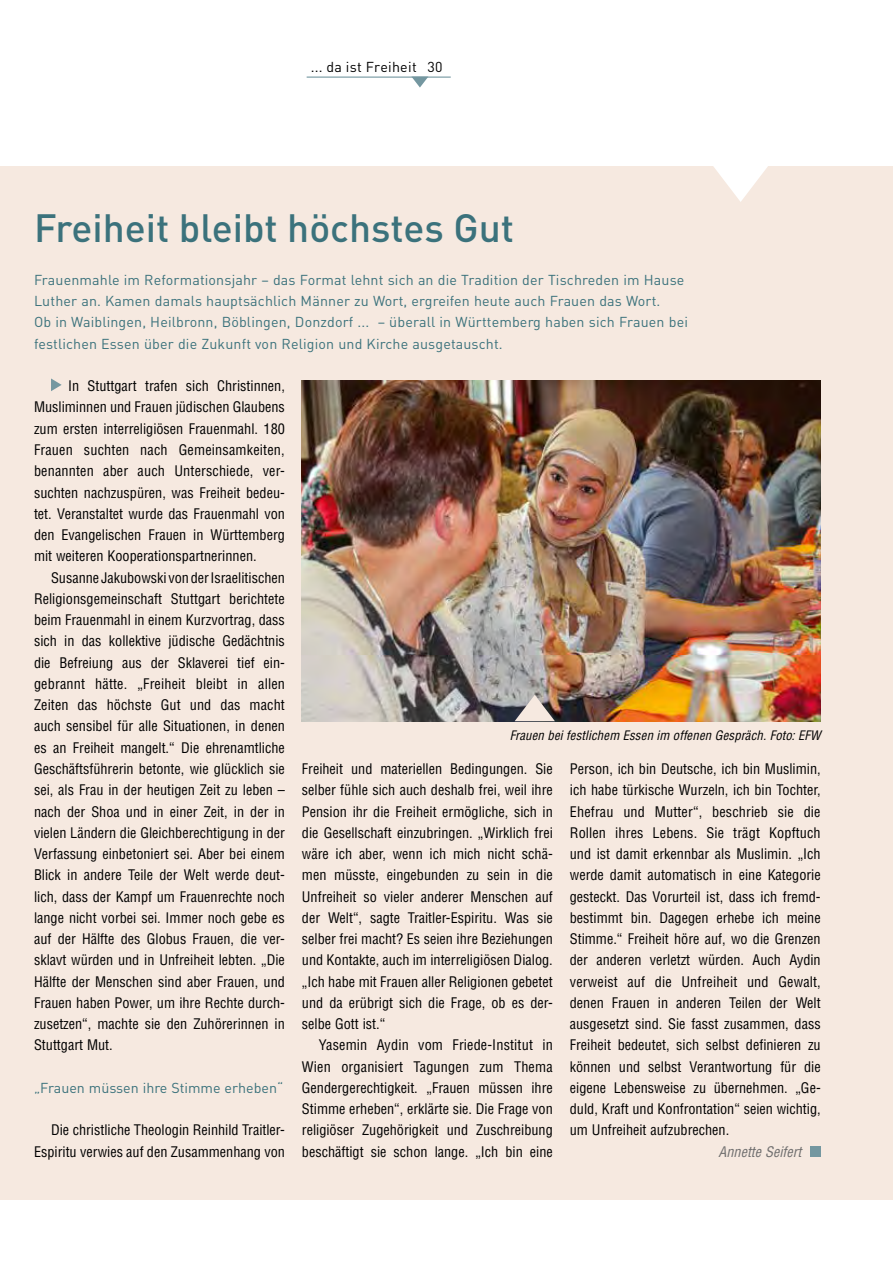
<style>
.page{position:relative;width:893px;height:1263px;background:#fff}
.page>*{position:absolute;margin:0;border:0;box-sizing:border-box;transform-origin:0 0}
.t1{font:500 39px "DIN";color:#3b727c}
.t2{font:condensed 14.25px/21.3px "Helvetica LT Std";color:#000;text-align:justify}
.t3{font:14.25px/21.3px "DIN";letter-spacing:.01em;color:#3b727c}
.t4{font:14.25px "DIN";letter-spacing:.02em;color:#000}
.t5{font:italic condensed 14.25px "Helvetica LT Std";color:#706f6f}
.t6{font:italic condensed 12.75px "Helvetica LT Std";letter-spacing:.01em;color:#000}
</style>
<div class="page">
<div style="left:0;top:166px;width:893px;height:1033px;background:#f6e9e0"></div>
<svg style="left:713px;top:166px;width:55px;height:36px"></svg>
<hr style="left:307px;top:77px;width:144px;height:1px;background:#7497a0">
<svg style="left:411px;top:77px;width:17px;height:11px"></svg>
<svg style="left:51px;top:378px;width:11px;height:13px"></svg>
<div style="left:810px;top:1146px;width:11px;height:11px;background:#7497a0"></div>
<img style="left:302px;top:381px;width:519px;height:340px">
<svg style="left:515px;top:695px;width:40px;height:26px"></svg>
<p class="t4" style="left:311px;top:59px;width:133px">... da ist Freiheit 30</p>
<h1 class="t1" style="left:34px;top:203px;width:482px">Freiheit bleibt höchstes Gut</h1>
<p class="t3" style="left:34px;top:269px;width:655px">Frauenmahle im Reformationsjahr – das Format lehnt sich an die Tradition der Tischreden im Hause Luther an. Kamen damals hauptsächlich Männer zu Wort, ergreifen heute auch Frauen das Wort.<br>Ob in Waiblingen, Heilbronn, Böblingen, Donzdorf ... – überall in Württemberg haben sich Frauen bei festlichen Essen über die Zukunft von Religion und Kirche ausgetauscht.</p>
<p class="t2" style="left:34px;top:375px;width:252px;text-indent:34px">In Stuttgart trafen sich Christinnen, Musliminnen und Frauen jüdischen Glaubens zum ersten interreligiösen Frauenmahl. 180<br>Frauen suchten nach Gemeinsamkeiten, benannten aber auch Unterschiede, ver&shy;suchten nachzuspüren, was Freiheit bedeu&shy;tet. Veranstaltet wurde das Frauenmahl von den Evangelischen Frauen in Württemberg mit weiteren Kooperationspartnerinnen.</p>
<p class="t2" style="left:34px;top:567px;width:252px;text-indent:17px">Susanne Jakubowski von der Israelitischen Religionsgemeinschaft Stuttgart berichtete beim Frauenmahl in einem Kurzvortrag, dass sich in das kollektive jüdische Gedächtnis die Befreiung aus der Sklaverei tief ein&shy;gebrannt hätte. „Freiheit bleibt in allen Zeiten das höchste Gut und das macht auch sensibel für alle Situationen, in denen es an Freiheit mangelt.“ Die ehrenamtliche Geschäftsführerin betonte, wie glücklich sie sei, als Frau in der heutigen Zeit zu leben – nach der Shoa und in einer Zeit, in der in vielen Ländern die Gleichberechtigung in der Verfassung einbetoniert sei. Aber bei einem Blick in andere Teile der Welt werde deut&shy;lich, dass der Kampf um Frauenrechte noch lange nicht vorbei sei. Immer noch gebe es auf der Hälfte des Globus Frauen, die ver&shy;sklavt würden und in Unfreiheit lebten. „Die Hälfte der Menschen sind aber Frauen, und Frauen haben Power, um ihre Rechte durch&shy;zusetzen“, machte sie den Zuhörerinnen in Stuttgart Mut.</p>
<p class="t3" style="left:34px;top:1077px;width:251px">„Frauen müssen ihre Stimme erheben“</p>
<p class="t2" style="left:34px;top:1119px;width:252px;text-align:right">Die christliche Theologin Reinhild Traitler-<br>Espiritu verwies auf den Zusammenhang von</p>
<p class="t6" style="left:510px;top:727px;width:312px">Frauen bei festlichem Essen im offenen Gespräch. Foto: EFW</p>
<p class="t2" style="left:302px;top:758px;width:252px">Freiheit und materiellen Bedingungen. Sie selber fühle sich auch deshalb frei, weil ihre Pension ihr die Freiheit ermögliche, sich in die Gesellschaft einzubringen. „Wirklich frei wäre ich aber, wenn ich mich nicht schä&shy;men müsste, eingebunden zu sein in die Unfreiheit so vieler anderer Menschen auf der Welt“, sagte Traitler-Espiritu. Was sie selber frei macht? Es seien ihre Beziehungen und Kontakte, auch im interreligiösen Dialog. „Ich habe mit Frauen aller Religionen gebetet und da erübrigt sich die Frage, ob es der&shy;selbe Gott ist.“</p>
<p class="t2" style="left:302px;top:1034px;width:252px;text-indent:17px">Yasemin Aydin vom Friede-Institut in Wien organisiert Tagungen zum Thema Gendergerechtigkeit. „Frauen müssen ihre Stimme erheben“, erklärte sie. Die Frage von religiöser Zugehörigkeit und Zuschreibung beschäftigt sie schon lange. „Ich bin eine</p>
<p class="t2" style="left:570px;top:758px;width:252px">Person, ich bin Deutsche, ich bin Muslimin, ich habe türkische Wurzeln, ich bin Tochter, Ehefrau und Mutter“, beschrieb sie die Rollen ihres Lebens. Sie trägt Kopftuch und ist damit erkennbar als Muslimin. „Ich werde damit automatisch in eine Kategorie gesteckt. Das Vorurteil ist, dass ich fremd&shy;bestimmt bin. Dagegen erhebe ich meine Stimme.“ Freiheit höre auf, wo die Grenzen der anderen verletzt würden. Auch Aydin verweist auf die Unfreiheit und Gewalt, denen Frauen in anderen Teilen der Welt ausgesetzt sind. Sie fasst zusammen, dass Freiheit bedeutet, sich selbst definieren zu können und selbst Verantwortung für die eigene Lebensweise zu übernehmen. „Ge&shy;duld, Kraft und Konfrontation“ seien wichtig, um Unfreiheit aufzubrechen.</p>
<p class="t5" style="left:718px;top:1142px;width:85px">Annette Seifert</p>
</div>
